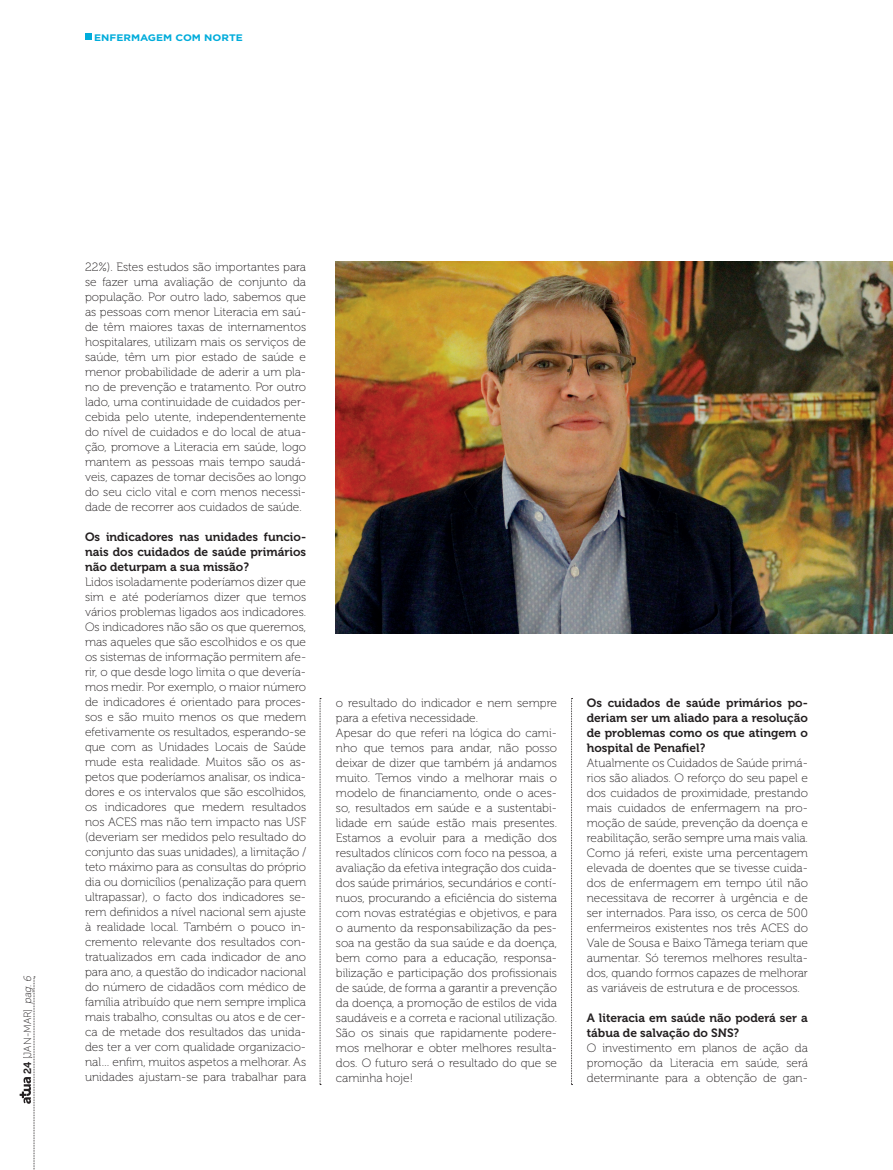
<style>
.page{position:relative;width:893px;height:1170px;background:#fff}
.page>*{position:absolute;margin:0;border:0;box-sizing:border-box;transform-origin:0 0}
.t1{font:12px/15px "Museo 100";color:#231f20;text-align:justify}
.t2{font:12px/15px "Museo 700";color:#231f20;text-align:justify}
.t3{font:10.5px "Museo Sans Rounded 100";color:#231f20}
.t4{font:700 9.45px "Gotham";color:#00acdb;scale:1.11 1}
.s1{font-family:"Museo 700"}
.s2{font-family:"Museo 100";font-style:italic}
</style>
<div class="page">
<svg style="left:20px;top:976px;width:15px;height:194px"></svg>
<div style="left:85px;top:33px;width:6px;height:7px;background:#00acdb"></div>
<img style="left:336px;top:262px;width:557px;height:371px">
<svg style="left:571px;top:698px;width:2px;height:387px"></svg>
<svg style="left:320px;top:698px;width:1px;height:387px"></svg>
<p class="t4" style="left:94px;top:31px;width:135px">ENFERMAGEM COM NORTE</p>
<p class="t3" style="left:22px;top:1073px;width:101px;rotate:-90deg"><span class="s1">24</span> [JAN-MAR] <span class="s2">pag.6</span></p>
<p class="t1" style="left:85px;top:259px;width:223px">22%). Estes estudos são importantes para se fazer uma avaliação de conjunto da população. Por outro lado, sabemos que as pessoas com menor Literacia em saú&shy;de têm maiores taxas de internamentos hospitalares, utilizam mais os serviços de saúde, têm um pior estado de saúde e menor probabilidade de aderir a um pla&shy;no de prevenção e tratamento. Por outro lado, uma continuidade de cuidados per&shy;cebida pelo utente, independentemente do nível de cuidados e do local de atua&shy;ção, promove a Literacia em saúde, logo mantem as pessoas mais tempo saudá&shy;veis, capazes de tomar decisões ao longo do seu ciclo vital e com menos necessi&shy;dade de recorrer aos cuidados de saúde.</p>
<p class="t2" style="left:85px;top:529px;width:223px">Os indicadores nas unidades funcio&shy;nais dos cuidados de saúde primários não deturpam a sua missão?</p>
<p class="t1" style="left:85px;top:574px;width:223px">Lidos isoladamente poderíamos dizer que sim e até poderíamos dizer que temos vários problemas ligados aos indicadores.<br>Os indicadores não são os que queremos, mas aqueles que são escolhidos e os que os sistemas de informação permitem afe&shy;rir, o que desde logo limita o que devería&shy;mos medir. Por exemplo, o maior número de indicadores é orientado para proces&shy;sos e são muito menos os que medem efetivamente os resultados, esperando-se que com as Unidades Locais de Saúde mude esta realidade. Muitos são os as&shy;petos que poderíamos analisar, os indica&shy;dores e os intervalos que são escolhidos, os indicadores que medem resultados nos ACES mas não tem impacto nas USF (deveriam ser medidos pelo resultado do conjunto das suas unidades), a limitação / teto máximo para as consultas do próprio dia ou domicílios (penalização para quem ultrapassar), o facto dos indicadores se&shy;rem definidos a nível nacional sem ajuste à realidade local. Também o pouco in&shy;cremento relevante dos resultados con&shy;tratualizados em cada indicador de ano para ano, a questão do indicador nacional do número de cidadãos com médico de família atribuído que nem sempre implica mais trabalho, consultas ou atos e de cer&shy;ca de metade dos resultados das unida&shy;des ter a ver com qualidade organizacio&shy;nal… enfim, muitos aspetos a melhorar. As unidades ajustam-se para trabalhar para</p>
<p class="t1" style="left:336px;top:695px;width:223px;text-align:left">o resultado do indicador e nem sempre para a efetiva necessidade.<br>Apesar do que referi na lógica do cami&shy;nho que temos para andar, não posso deixar de dizer que também já andamos muito. Temos vindo a melhorar mais o modelo de financiamento, onde o aces&shy;so, resultados em saúde e a sustentabi&shy;lidade em saúde estão mais presentes.<br>Estamos a evoluir para a medição dos resultados clínicos com foco na pessoa, a avaliação da efetiva integração dos cuida&shy;dos saúde primários, secundários e contí&shy;nuos, procurando a eficiência do sistema com novas estratégias e objetivos, e para o aumento da responsabilização da pes&shy;soa na gestão da sua saúde e da doença, bem como para a educação, responsa&shy;bilização e participação dos profissionais de saúde, de forma a garantir a prevenção da doença, a promoção de estilos de vida saudáveis e a correta e racional utilização.<br>São os sinais que rapidamente podere&shy;mos melhorar e obter melhores resulta&shy;dos. O futuro será o resultado do que se caminha hoje!</p>
<p class="t2" style="left:587px;top:695px;width:223px">Os cuidados de saúde primários po&shy;deriam ser um aliado para a resolução de problemas como os que atingem o hospital de Penafiel?</p>
<p class="t1" style="left:587px;top:755px;width:223px">Atualmente os Cuidados de Saúde primá&shy;rios são aliados. O reforço do seu papel e dos cuidados de proximidade, prestando mais cuidados de enfermagem na pro&shy;moção de saúde, prevenção da doença e reabilitação, serão sempre uma mais valia.<br>Como já referi, existe uma percentagem elevada de doentes que se tivesse cuida&shy;dos de enfermagem em tempo útil não necessitava de recorrer à urgência e de ser internados. Para isso, os cerca de 500 enfermeiros existentes nos três ACES do Vale de Sousa e Baixo Tâmega teriam que aumentar. Só teremos melhores resulta&shy;dos, quando formos capazes de melhorar as variáveis de estrutura e de processos.</p>
<p class="t2" style="left:587px;top:1010px;width:223px">A literacia em saúde não poderá ser a tábua de salvação do SNS?</p>
<p class="t1" style="left:587px;top:1040px;width:223px">O investimento em planos de ação da promoção da Literacia em saúde, será determinante para a obtenção de gan-</p>
</div>
